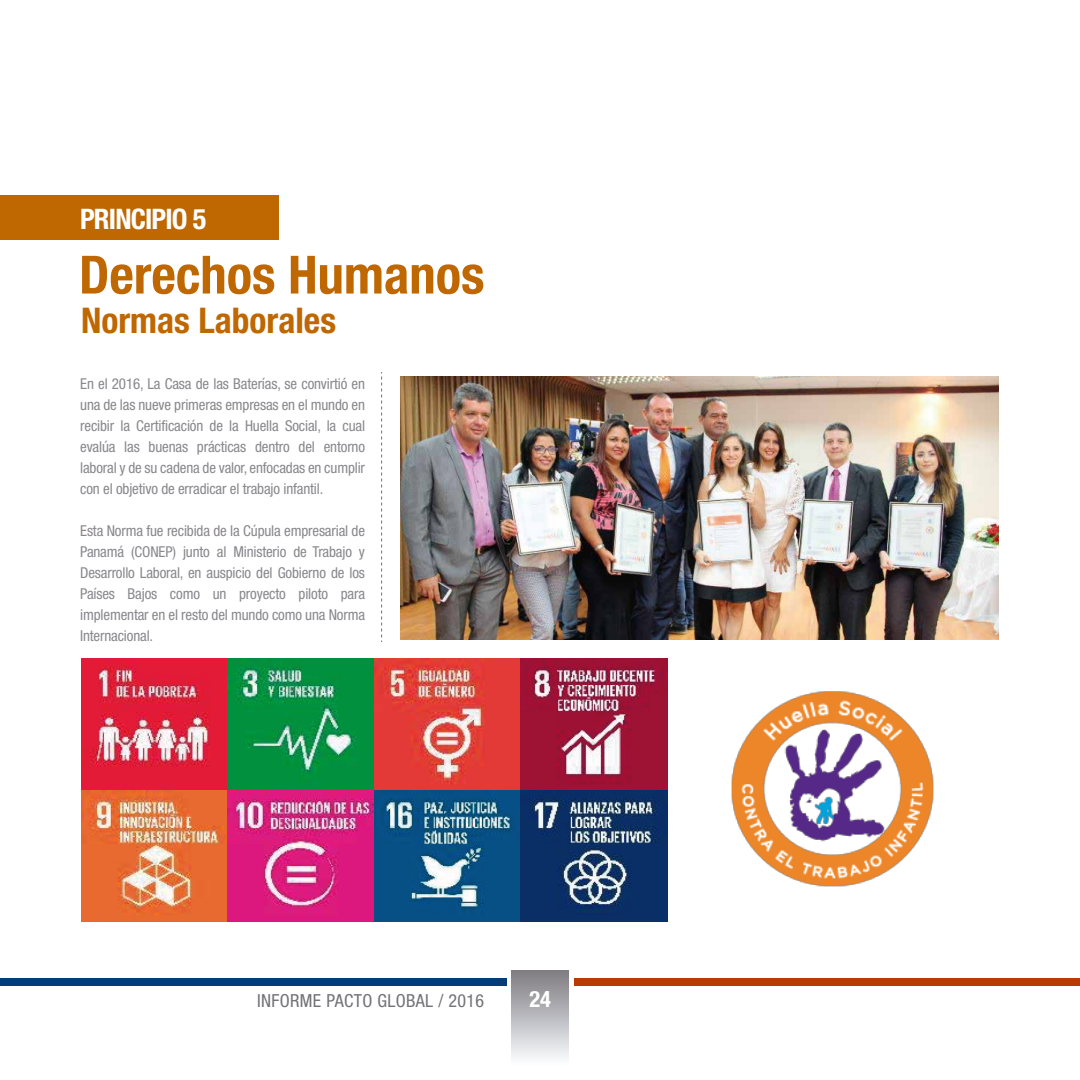
<style>
.page{position:relative;width:1080px;height:1080px;background:#fff}
.page>*{position:absolute;margin:0;border:0;box-sizing:border-box;transform-origin:0 0}
.t1{font:700 condensed 52.8px "Helvetica Neue";color:#bf6700}
.t2{font:700 condensed 35.4px "Helvetica Neue";color:#bf6700}
.t3{font:700 condensed 28.35px "Helvetica Neue";letter-spacing:-.03em;color:#fff}
.t4{font:700 condensed 22.5px "Helvetica Neue";color:#fff}
.t5{font:condensed 18px "Helvetica Neue";letter-spacing:.02em;color:#727277}
.t6{font:condensed 15px/21px "Helvetica Neue";letter-spacing:-.01em;color:#89878c;text-align:justify}
</style>
<div class="page">
<div style="left:511px;top:970px;width:58px;height:110px;background:linear-gradient(to bottom,#7f7d84,#fff)"></div>
<div style="left:0;top:195px;width:279px;height:45px;background:#bf6700"></div>
<svg style="left:381px;top:372px;width:1px;height:270px"></svg>
<div style="left:0;top:978px;width:506px;height:8px;background:#003d7a"></div>
<div style="left:574px;top:978px;width:506px;height:8px;background:#bb3907"></div>
<img style="left:401px;top:377px;width:597px;height:262px">
<img style="left:81px;top:659px;width:586px;height:263px">
<img style="left:731px;top:691px;width:203px;height:196px">
<h3 class="t3" style="left:80px;top:201px;width:128px">PRINCIPIO 5</h3>
<h1 class="t1" style="left:79px;top:243px;width:407px">Derechos Humanos</h1>
<h2 class="t2" style="left:81px;top:299px;width:256px">Normas Laborales</h2>
<p class="t6" style="left:80px;top:373px;width:286px">En el 2016, La Casa de las Baterías, se convirtió en una de las nueve primeras empresas en el mundo en recibir la Certificación de la Huella Social, la cual evalúa las buenas prácticas dentro del entorno laboral y de su cadena de valor, enfocadas en cumplir con el objetivo de erradicar el trabajo infantil.</p>
<p class="t6" style="left:80px;top:520px;width:286px">Esta Norma fue recibida de la Cúpula empresarial de Panamá (CONEP) junto al Ministerio de Trabajo y Desarrollo Laboral, en auspicio del Gobierno de los Países Bajos como un proyecto piloto para implementar en el resto del mundo como una Norma Internacional.</p>
<p class="t5" style="left:257px;top:990px;width:228px">INFORME PACTO GLOBAL / 2016</p>
<h3 class="t4" style="left:530px;top:986px;width:23px">24</h3>
</div>
